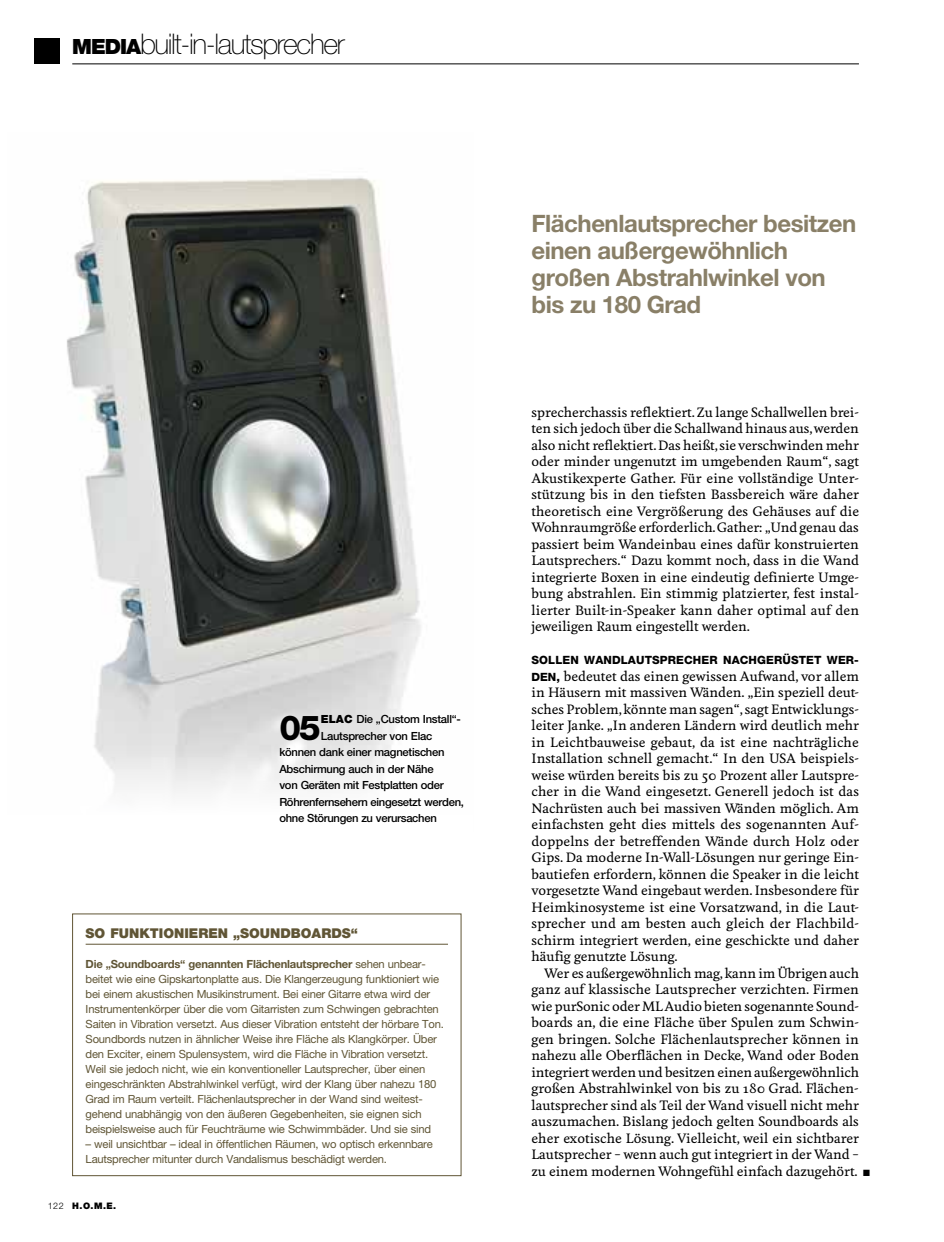
<style>
.page{position:relative;width:944px;height:1242px;background:#fff}
.page>*{position:absolute;margin:0;border:0;box-sizing:border-box;transform-origin:0 0}
.t1{font:800 34.35px "Helvetica Neue CELT";color:#000}
.t2{font:100 28.5px "Helvetica Neue CELT";letter-spacing:-.05em;color:#000}
.t3{font:700 24px/27px "Helvetica Neue CELT";letter-spacing:-.02em;color:#897f67}
.t4{font:900 13.5px "Helvetica Neue CELT";color:#605535}
.t5{font:500 12.75px/16.5px "Feijoa";color:#000;text-align:justify}
.t6{font:800 11.4px "Helvetica Neue CELT";letter-spacing:.01em;color:#000}
.t7{font:11.25px/15px "Helvetica Neue CELT";letter-spacing:-.02em;color:#605535}
.t8{font:500 11.25px "Helvetica Neue CELT";letter-spacing:-.025em;color:#000}
.t9{font:900 9px "Helvetica Neue CELT";color:#000}
.t10{font:9px "Zapf Dingbats";color:#000}
.s1{font-weight:900;font-size:21px}
.s2{font-weight:900}
.s3{font-weight:700}
.s4{font-weight:300}
.s5{font-family:"Helvetica Neue CELT";font-weight:800;font-size:11.4px}
</style>
<div class="page">
<div style="left:34px;top:39px;width:26px;height:25px;background:#000"></div>
<hr style="left:72px;top:64px;width:787px;height:1px;background:#000">
<img style="left:67px;top:178px;width:354px;height:556px">
<svg style="left:94px;top:734px;width:300px;height:60px;fill:#ededed"></svg>
<hr style="left:86px;top:944px;width:362px;height:1px;background:#605535">
<div style="left:72px;top:913px;width:389px;height:263px;border:1px solid #605535"></div>
<h2 class="t2" style="left:72px;top:27px;width:274px"><span class="s1">MEDIA</span>built-in-lautsprecher</h2>
<h1 class="t1" style="left:279px;top:706px;width:43px">05</h1>
<p class="t8" style="left:321px;top:712px;width:141px"><span class="s2">ELAC</span> Die „Custom Install“-</p>
<p class="t8" style="left:321px;top:729px;width:113px">Lautsprecher von Elac</p>
<p class="t8" style="left:279px;top:745px;width:167px">können dank einer magnetischen</p>
<p class="t8" style="left:279px;top:762px;width:156px">Abschirmung auch in der Nähe</p>
<p class="t8" style="left:279px;top:778px;width:166px">von Geräten mit Festplatten oder</p>
<p class="t8" style="left:279px;top:795px;width:186px">Röhrenfernsehern eingesetzt werden,</p>
<p class="t8" style="left:279px;top:811px;width:159px">ohne Störungen zu verursachen</p>
<p class="t4" style="left:86px;top:924px;width:274px">SO FUNKTIONIEREN „SOUNDBOARDS“</p>
<p class="t7" style="left:86px;top:956px;width:360px"><span class="s3">Die „Soundboards“ genannten Flächenlautsprecher</span> sehen unbear&shy;beitet wie eine Gipskartonplatte aus. Die Klangerzeugung funktioniert wie bei einem akustischen Musikinstrument. Bei einer Gitarre etwa wird der Instrumentenkörper über die vom Gitarristen zum Schwingen gebrachten Saiten in Vibration versetzt. Aus dieser Vibration entsteht der hörbare Ton.<br>Soundbords nutzen in ähnlicher Weise ihre Fläche als Klangkörper. Über den Exciter, einem Spulensystem, wird die Fläche in Vibration versetzt.<br>Weil sie jedoch nicht, wie ein konventioneller Lautsprecher, über einen eingeschränkten Abstrahlwinkel verfügt, wird der Klang über nahezu 180<br>Grad im Raum verteilt. Flächenlautsprecher in der Wand sind weitest&shy;gehend unabhängig von den äußeren Gegebenheiten, sie eignen sich beispielsweise auch für Feuchträume wie Schwimmbäder. Und sie sind</p>
<p class="t7" style="left:86px;top:1136px;width:349px">– weil unsichtbar – ideal in öffentlichen Räumen, wo optisch erkennbare<br>Lautsprecher mitunter durch Vandalismus beschädigt werden.</p>
<p class="t9" style="left:48px;top:1200px;width:70px"><span class="s4">122</span> H.O.M.E.</p>
<h3 class="t3" style="left:531px;top:210px;width:326px">Flächenlautsprecher besitzen einen außergewöhnlich großen Abstrahlwinkel von bis zu 180 Grad</h3>
<p class="t5" style="left:531px;top:404px;width:329px">sprecherchassis reflektiert. Zu lange Schallwellen brei&shy;ten sich jedoch über die Schallwand hinaus aus, werden also nicht reflektiert. Das heißt, sie verschwinden mehr oder minder ungenutzt im umgebenden Raum“, sagt Akustikexperte Gather. Für eine vollständige Unter&shy;stützung bis in den tiefsten Bassbereich wäre daher theoretisch eine Vergrößerung des Gehäuses auf die Wohnraumgröße erforderlich. Gather: „Und genau das passiert beim Wandeinbau eines dafür konstruierten Lautsprechers.“ Dazu kommt noch, dass in die Wand integrierte Boxen in eine eindeutig definierte Umge&shy;bung abstrahlen. Ein stimmig platzierter, fest instal&shy;lierter Built-in-Speaker kann daher optimal auf den jeweiligen Raum eingestellt werden.</p>
<p class="t6" style="left:531px;top:653px;width:329px">SOLLEN WANDLAUTSPRECHER NACHGERÜSTET WER-</p>
<p class="t5" style="left:531px;top:668px;width:329px"><span class="s5">DEN,</span> bedeutet das einen gewissen Aufwand, vor allem in Häusern mit massiven Wänden. „Ein speziell deut&shy;sches Problem, könnte man sagen“, sagt Entwicklungs&shy;leiter Janke. „In anderen Ländern wird deutlich mehr in Leichtbauweise gebaut, da ist eine nachträgliche Installation schnell gemacht.“ In den USA beispiels&shy;weise würden bereits bis zu 50 Prozent aller Lautspre&shy;cher in die Wand eingesetzt. Generell jedoch ist das Nachrüsten auch bei massiven Wänden möglich. Am einfachsten geht dies mittels des sogenannten Auf&shy;doppelns der betreffenden Wände durch Holz oder Gips. Da moderne In-Wall-Lösungen nur geringe Ein&shy;bautiefen erfordern, können die Speaker in die leicht vorgesetzte Wand eingebaut werden. Insbesondere für Heimkinosysteme ist eine Vorsatzwand, in die Laut&shy;sprecher und am besten auch gleich der Flachbild&shy;schirm integriert werden, eine geschickte und daher häufig genutzte Lösung.</p>
<p class="t5" style="left:531px;top:965px;width:329px;text-indent:13px">Wer es außergewöhnlich mag, kann im Übrigen auch ganz auf klassische Lautsprecher verzichten. Firmen wie purSonic oder ML Audio bieten sogenannte Sound&shy;boards an, die eine Fläche über Spulen zum Schwin&shy;gen bringen. Solche Flächenlautsprecher können in nahezu alle Oberflächen in Decke, Wand oder Boden integriert werden und besitzen einen außergewöhnlich großen Abstrahlwinkel von bis zu 180 Grad. Flächen&shy;lautsprecher sind als Teil der Wand visuell nicht mehr auszumachen. Bislang jedoch gelten Soundboards als eher exotische Lösung. Vielleicht, weil ein sichtbarer Lautsprecher – wenn auch gut integriert in der Wand – zu einem modernen Wohngefühl einfach dazugehört.</p>
<p class="t10" style="left:863px;top:1168px;width:8px">■</p>
</div>
